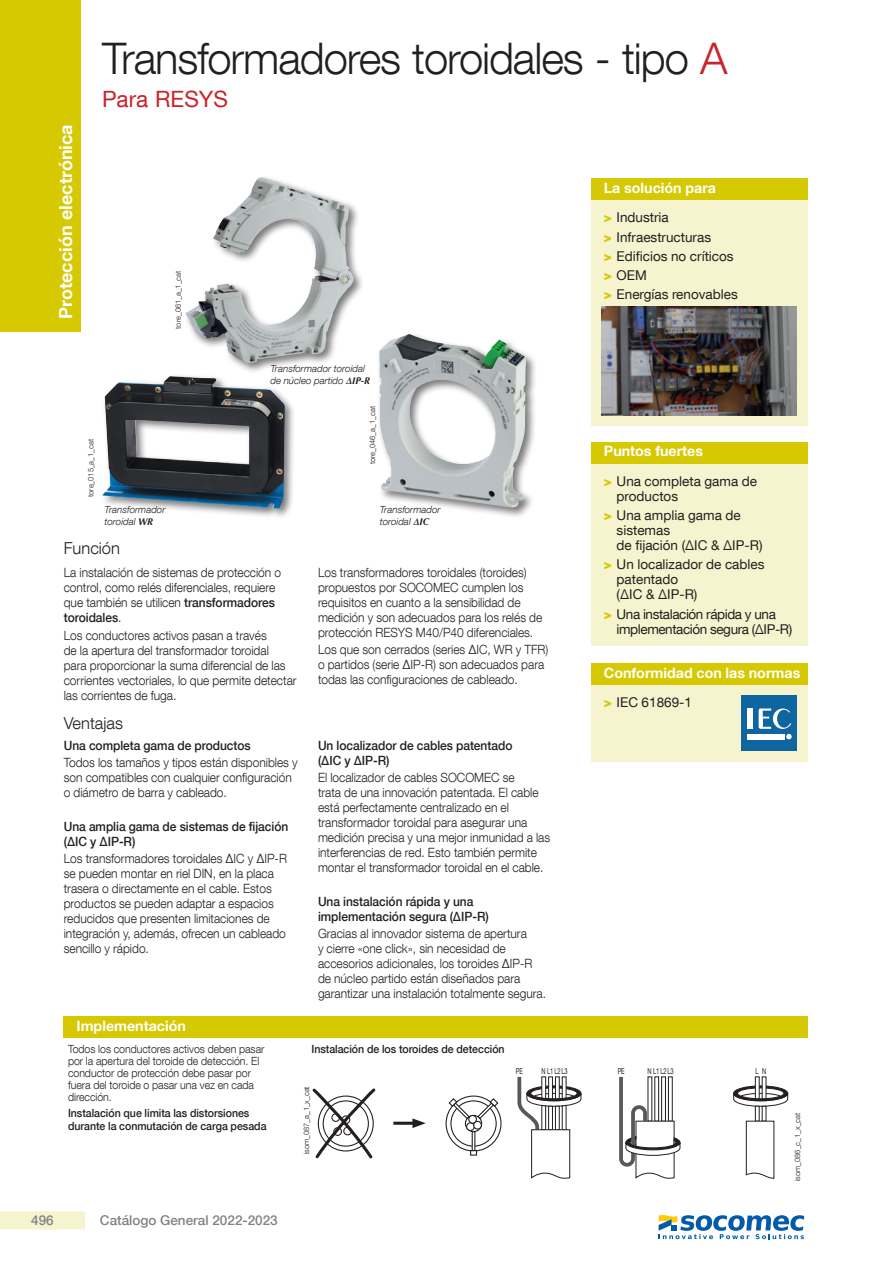
<style>
.page{position:relative;width:893px;height:1263px;background:#fff}
.page>*{position:absolute;margin:0;border:0;box-sizing:border-box;transform-origin:0 0}
.t1{font:300 43.5px "Helvetica Neue LT Com";letter-spacing:-.025em;color:#231f20}
.t2{font:22.5px "Helvetica Neue LT Com";color:#c8242b}
.t3{font:700 18px "Helvetica Neue LT Com";color:#fff}
.t4{font:300 16.5px "Helvetica Neue LT Com";color:#231f20}
.t5{font:700 14.25px "Helvetica Neue LT Com";color:#fff}
.t6{font:13.5px/15px "Helvetica Neue LT Com";color:#231f20}
.t7{font:13.5px/15px "Helvetica Neue LT Com";letter-spacing:-.03em;color:#231f20}
.t8{font:500 13.5px "Helvetica Neue LT Com";color:#808285}
.t9{font:300 12.75px/15px "Helvetica Neue LT Com";letter-spacing:-.005em;color:#231f20;scale:.94 1}
.t10{font:500 12.75px/15px "Helvetica Neue LT Com";letter-spacing:-.005em;color:#231f20;scale:.94 1}
.t11{font:300 11.25px/12px "Helvetica Neue LT Com";letter-spacing:-.005em;color:#231f20;scale:.94 1}
.t12{font:500 11.25px/13.5px "Helvetica Neue LT Com";letter-spacing:-.005em;color:#231f20;scale:.94 1}
.t13{font:italic 300 9.75px/11.7px "Helvetica Neue LT Com";color:#231f20}
.t14{font:8.25px "Helvetica Neue LT Com";letter-spacing:-.02em;color:#231f20;scale:.7 1}
.t15{font:300 7.5px "Helvetica Neue LT Com";color:#231f20}
.s1{color:#c8242b}
.s2{font-family:"Optima LT Std";font-weight:700}
.s3{font-weight:900;color:#d6c801}
.s4{font-weight:500}
</style>
<div class="page">
<div style="left:0;top:0;width:81px;height:332px;background:#d6c801"></div>
<div style="left:0;top:1211px;width:85px;height:18px;background:#f6f3cf"></div>
<div style="left:591px;top:463px;width:217px;height:183px;background:#f6f3cf"></div>
<div style="left:591px;top:442px;width:217px;height:21px;background:#d6c801"></div>
<div style="left:64px;top:1016px;width:744px;height:21px;background:#d6c801"></div>
<svg style="left:313px;top:1088px;width:63px;height:70px"></svg>
<svg style="left:412px;top:1118px;width:14px;height:10px"></svg>
<hr style="left:393px;top:1122px;width:22px;height:3px;background:#231f20">
<svg style="left:445px;top:1095px;width:56px;height:60px"></svg>
<div style="left:591px;top:685px;width:217px;height:77px;background:#f6f3cf"></div>
<div style="left:591px;top:663px;width:217px;height:22px;background:#d6c801"></div>
<div style="left:741px;top:695px;width:55px;height:55px;background:#0e659f"></div>
<hr style="left:747px;top:734px;width:37px;height:1px;background:#fff">
<hr style="left:747px;top:736px;width:37px;height:1px;background:#fff">
<hr style="left:747px;top:738px;width:37px;height:1px;background:#fff">
<div style="left:747px;top:708px;width:5px;height:21px;background:#fff"></div>
<svg style="left:759px;top:708px;width:33px;height:31px"></svg>
<div style="left:591px;top:200px;width:217px;height:225px;background:#f6f3cf"></div>
<div style="left:591px;top:179px;width:217px;height:21px;background:#d6c801"></div>
<img style="left:602px;top:307px;width:195px;height:108px">
<svg style="left:517px;top:1076px;width:65px;height:103px"></svg>
<svg style="left:619px;top:1076px;width:62px;height:103px"></svg>
<svg style="left:733px;top:1076px;width:56px;height:103px"></svg>
<div style="left:377px;top:331px;width:160px;height:188px;background:#231f20;opacity:.6"></div>
<img style="left:379px;top:334px;width:147px;height:174px">
<div style="left:100px;top:374px;width:196px;height:146px;background:#231f20;opacity:.6"></div>
<img style="left:102px;top:376px;width:183px;height:133px">
<div style="left:183px;top:174px;width:182px;height:200px;background:#231f20;opacity:.6"></div>
<img style="left:185px;top:178px;width:169px;height:185px">
<svg style="left:659px;top:1215px;width:145px;height:24px"></svg>
<h3 class="t3" style="left:54px;top:319px;width:196px;rotate:-90deg">Protección electrónica</h3>
<h1 class="t1" style="left:102px;top:32px;width:627px">Transformadores toroidales - tipo <span class="s1">A</span></h1>
<h2 class="t2" style="left:102px;top:85px;width:128px">Para RESYS</h2>
<p class="t15" style="left:174px;top:329px;width:60px;rotate:-90deg">tore_061_a_1_cat</p>
<p class="t13" style="left:270px;top:362px;width:101px">Transformador toroidal de núcleo partido <span class="s2">∆IP-R</span></p>
<p class="t5" style="left:604px;top:179px;width:114px">La solución para</p>
<p class="t6" style="left:604px;top:208px;width:135px;line-height:19.2px"><span class="s3">&gt;</span> Industria<br><span class="s3">&gt;</span> Infraestructuras<br><span class="s3">&gt;</span> Edificios no críticos <span class="s3">&gt;</span> OEM<br><span class="s3">&gt;</span> Energías renovables</p>
<p class="t15" style="left:86px;top:497px;width:60px;rotate:-90deg">tore_015_a_1_cat</p>
<p class="t13" style="left:105px;top:503px;width:62px">Transformador toroidal <span class="s2">WR</span></p>
<p class="t4" style="left:64px;top:538px;width:58px">Función</p>
<p class="t9" style="left:64px;top:564px;width:233px">La instalación de sistemas de protección o control, como relés diferenciales, requiere que también se utilicen <span class="s4">transformadores toroidales</span>.</p>
<p class="t9" style="left:64px;top:627px;width:249px">Los conductores activos pasan a través<br>de la apertura del transformador toroidal<br>para proporcionar la suma diferencial de las corrientes vectoriales, lo que permite detectar las corrientes de fuga.</p>
<p class="t4" style="left:64px;top:712px;width:61px">Ventajas</p>
<p class="t10" style="left:64px;top:738px;width:200px">Una completa gama de productos</p>
<p class="t9" style="left:64px;top:755px;width:250px">Todos los tamaños y tipos están disponibles y son compatibles con cualquier configuración o diámetro de barra y cableado.</p>
<p class="t10" style="left:64px;top:819px;width:240px">Una amplia gama de sistemas de fijación (∆IC y ∆IP-R)</p>
<p class="t9" style="left:64px;top:851px;width:239px">Los transformadores toroidales ∆IC y ∆IP-R se pueden montar en riel DIN, en la placa trasera o directamente en el cable. Estos productos se pueden adaptar a espacios reducidos que presenten limitaciones de integración y, además, ofrecen un cableado sencillo y rápido.</p>
<p class="t15" style="left:368px;top:464px;width:60px;rotate:-90deg">tore_046_a_1_cat</p>
<p class="t13" style="left:380px;top:503px;width:62px">Transformador toroidal <span class="s2">∆IC</span></p>
<p class="t9" style="left:318px;top:564px;width:240px">Los transformadores toroidales (toroides) propuestos por SOCOMEC cumplen los requisitos en cuanto a la sensibilidad de medición y son adecuados para los relés de protección RESYS M40/P40 diferenciales.</p>
<p class="t9" style="left:318px;top:642px;width:247px">Los que son cerrados (series ΔIC, WR y TFR) o partidos (serie ΔIP-R) son adecuados para todas las configuraciones de cableado.</p>
<p class="t10" style="left:318px;top:737px;width:208px">Un localizador de cables patentado (∆IC y ∆IP-R)</p>
<p class="t9" style="left:318px;top:770px;width:248px">El localizador de cables SOCOMEC se<br>trata de una innovación patentada. El cable está perfectamente centralizado en el transformador toroidal para asegurar una medición precisa y una mejor inmunidad a las interferencias de red. Esto también permite montar el transformador toroidal en el cable.</p>
<p class="t10" style="left:318px;top:894px;width:183px">Una instalación rápida y una implementación segura (∆IP-R)</p>
<p class="t9" style="left:318px;top:926px;width:244px">Gracias al innovador sistema de apertura<br>y cierre «one click», sin necesidad de accesorios adicionales, los toroides ΔIP-R de núcleo partido están diseñados para garantizar una instalación totalmente segura.</p>
<p class="t5" style="left:604px;top:442px;width:101px">Puntos fuertes</p>
<p class="t6" style="left:617px;top:473px;width:142px;text-indent:-13px"><span class="s3">&gt;</span> Una completa gama de productos</p>
<p class="t6" style="left:617px;top:507px;width:147px;text-indent:-13px"><span class="s3">&gt;</span> Una amplia gama de sistemas<br>de fijación (ΔIC &amp; ΔIP-R)</p>
<p class="t6" style="left:617px;top:557px;width:149px;text-indent:-13px"><span class="s3">&gt;</span> Un localizador de cables patentado<br>(ΔIC &amp; ΔIP-R)</p>
<p class="t7" style="left:617px;top:606px;width:177px;text-indent:-13px"><span class="s3">&gt;</span> Una instalación rápida y una implementación segura (∆IP-R)</p>
<p class="t5" style="left:604px;top:664px;width:198px">Conformidad con las normas</p>
<p class="t6" style="left:604px;top:694px;width:90px"><span class="s3">&gt;</span> IEC 61869-1</p>
<p class="t5" style="left:77px;top:1016px;width:111px">Implementación</p>
<p class="t11" style="left:68px;top:1043px;width:210px">Todos los conductores activos deben pasar por la apertura del toroide de detección. El conductor de protección debe pasar por fuera del toroide o pasar una vez en cada dirección.</p>
<p class="t12" style="left:68px;top:1106px;width:213px">Instalación que limita las distorsiones durante la conmutación de carga pesada</p>
<p class="t8" style="left:31px;top:1212px;width:24px">496</p>
<p class="t8" style="left:100px;top:1212px;width:179px">Catálogo General 2022-2023</p>
<p class="t12" style="left:311px;top:1042px;width:207px">Instalación de los toroides de detección</p>
<p class="t15" style="left:302px;top:1154px;width:69px;rotate:-90deg">isom_087_a_1_x_cat</p>
<p class="t14" style="left:516px;top:1066px;width:12px">PE</p>
<p class="t14" style="left:542px;top:1066px;width:39px">N L1 L2L3</p>
<p class="t14" style="left:618px;top:1066px;width:12px">PE</p>
<p class="t14" style="left:648px;top:1066px;width:39px">N L1 L2L3</p>
<p class="t14" style="left:755px;top:1066px;width:17px">L N</p>
<p class="t15" style="left:793px;top:1181px;width:70px;rotate:-90deg">isom_086_c_1_x_cat</p>
</div>
